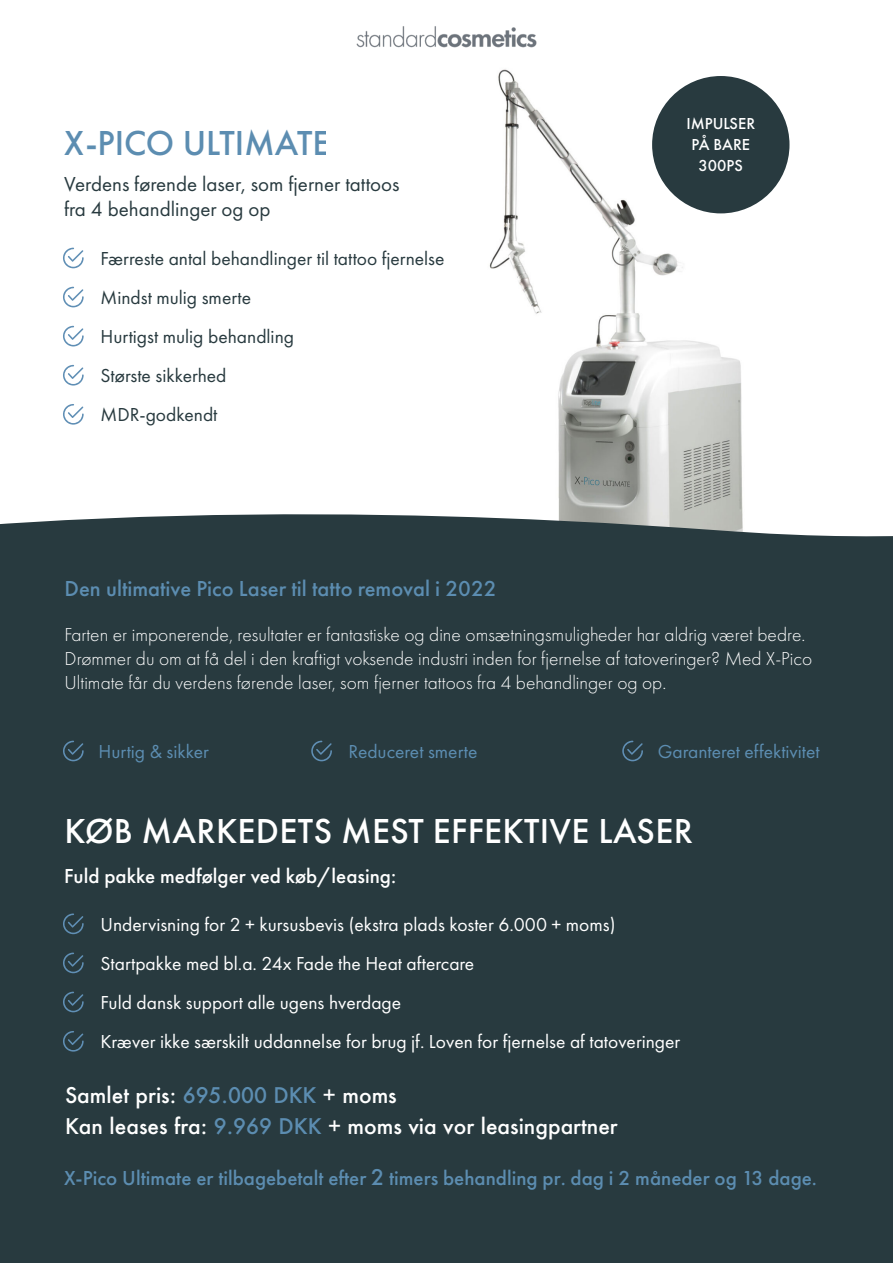
<style>
.page{position:relative;width:893px;height:1263px;background:#fff}
.page>*{position:absolute;margin:0;border:0;box-sizing:border-box;transform-origin:0 0}
.t1{font:500 36px "Futura PT";letter-spacing:.01em;color:#fff}
.t2{font:500 36px "Futura PT";color:#5c8db1}
.t3{font:500 22.5px "Futura PT";color:#5c8db1}
.t4{font:500 21px "Futura PT";color:#5c8db1}
.t5{font:500 21px/31.5px "Futura";color:#fff}
.t6{font:21px/25.5px "Futura PT";color:#283a3f}
.t7{font:500 21px "Futura PT";color:#fff}
.t8{font:300 19.5px/24px "Futura PT";color:#fff}
.t9{font:19.5px "Futura PT";color:#fff}
.t10{font:19.5px "Futura PT";color:#283a3f}
.t11{font:19.5px "Futura PT";color:#5c8db1}
.t12{font:500 16.5px "Futura PT";color:#fff}
.s1{color:#5c8db1}
.s2{font-family:"Futura"}
</style>
<div class="page">
<img style="left:489px;top:69px;width:301px;height:421px">
<div style="left:0;top:490px;width:893px;height:773px;background:#283a3f"></div>
<div style="left:652px;top:76px;width:137px;height:137px;background:#283a3f;border-radius:50%"></div>
<svg style="left:63px;top:248px;width:21px;height:20px"></svg>
<svg style="left:63px;top:287px;width:21px;height:20px"></svg>
<svg style="left:63px;top:326px;width:21px;height:20px"></svg>
<svg style="left:63px;top:365px;width:21px;height:21px"></svg>
<img style="left:356px;top:26px;width:181px;height:22px">
<svg style="left:622px;top:741px;width:21px;height:20px"></svg>
<svg style="left:311px;top:741px;width:21px;height:20px"></svg>
<svg style="left:63px;top:741px;width:21px;height:20px"></svg>
<svg style="left:63px;top:913px;width:21px;height:21px"></svg>
<svg style="left:63px;top:952px;width:21px;height:21px"></svg>
<svg style="left:63px;top:992px;width:21px;height:20px"></svg>
<svg style="left:63px;top:404px;width:21px;height:21px"></svg>
<svg style="left:63px;top:1031px;width:21px;height:20px"></svg>
<p class="t2" style="left:64px;top:122px;width:268px">X-PICO ULTIMATE</p>
<p class="t6" style="left:64px;top:171px;width:337px">Verdens førende laser, som fjerner tattoos fra 4 behandlinger og op</p>
<p class="t10" style="left:101px;top:247px;width:346px">Færreste antal behandlinger til tattoo fjernelse</p>
<p class="t10" style="left:101px;top:286px;width:152px">Mindst mulig smerte</p>
<p class="t10" style="left:101px;top:325px;width:195px">Hurtigst mulig behandling</p>
<p class="t10" style="left:101px;top:364px;width:127px">Største sikkerhed</p>
<p class="t10" style="left:101px;top:403px;width:118px">MDR-godkendt</p>
<p class="t12" style="left:686px;top:113px;width:70px">IMPULSER</p>
<p class="t12" style="left:691px;top:134px;width:60px">PÅ BARE</p>
<p class="t12" style="left:698px;top:155px;width:46px">300PS</p>
<p class="t3" style="left:65px;top:574px;width:433px">Den ultimative Pico Laser til tatto removal i 2022</p>
<p class="t8" style="left:65px;top:622px;width:749px">Farten er imponerende, resultater er fantastiske og dine omsætningsmuligheder har aldrig været bedre.<br>Drømmer du om at få del i den kraftigt voksende industri inden for fjernelse af tatoveringer? Med X-Pico<br>Ultimate får du verdens førende laser, som fjerner tattoos fra 4 behandlinger og op.</p>
<p class="t11" style="left:98px;top:740px;width:112px">Hurtig &amp; sikker</p>
<p class="t11" style="left:349px;top:740px;width:130px">Reduceret smerte</p>
<p class="t11" style="left:658px;top:740px;width:163px">Garanteret effektivitet</p>
<p class="t1" style="left:64px;top:809px;width:630px">KØB MARKEDETS MEST EFFEKTIVE LASER</p>
<p class="t7" style="left:64px;top:863px;width:333px">Fuld pakke medfølger ved køb/leasing:</p>
<p class="t9" style="left:101px;top:912px;width:516px">Undervisning for 2 + kursusbevis (ekstra plads koster 6.000 + moms)</p>
<p class="t9" style="left:101px;top:951px;width:375px">Startpakke med bl.a. 24x Fade the Heat aftercare</p>
<p class="t9" style="left:101px;top:990px;width:302px">Fuld dansk support alle ugens hverdage</p>
<p class="t9" style="left:101px;top:1029px;width:581px">Kræver ikke særskilt uddannelse for brug jf. Loven for fjernelse af tatoveringer</p>
<p class="t5" style="left:65px;top:1079px;width:554px">Samlet pris: <span class="s1">695.000 DKK</span> + moms<br>Kan leases fra: <span class="s1">9.969 DKK</span> + moms via vor leasingpartner</p>
<p class="t4" style="left:64px;top:1165px;width:754px">X-Pico Ultimate er tilbagebetalt efter <span class="s2">2</span> timers behandling pr. dag i 2 måneder og 13 dage.</p>
</div>
